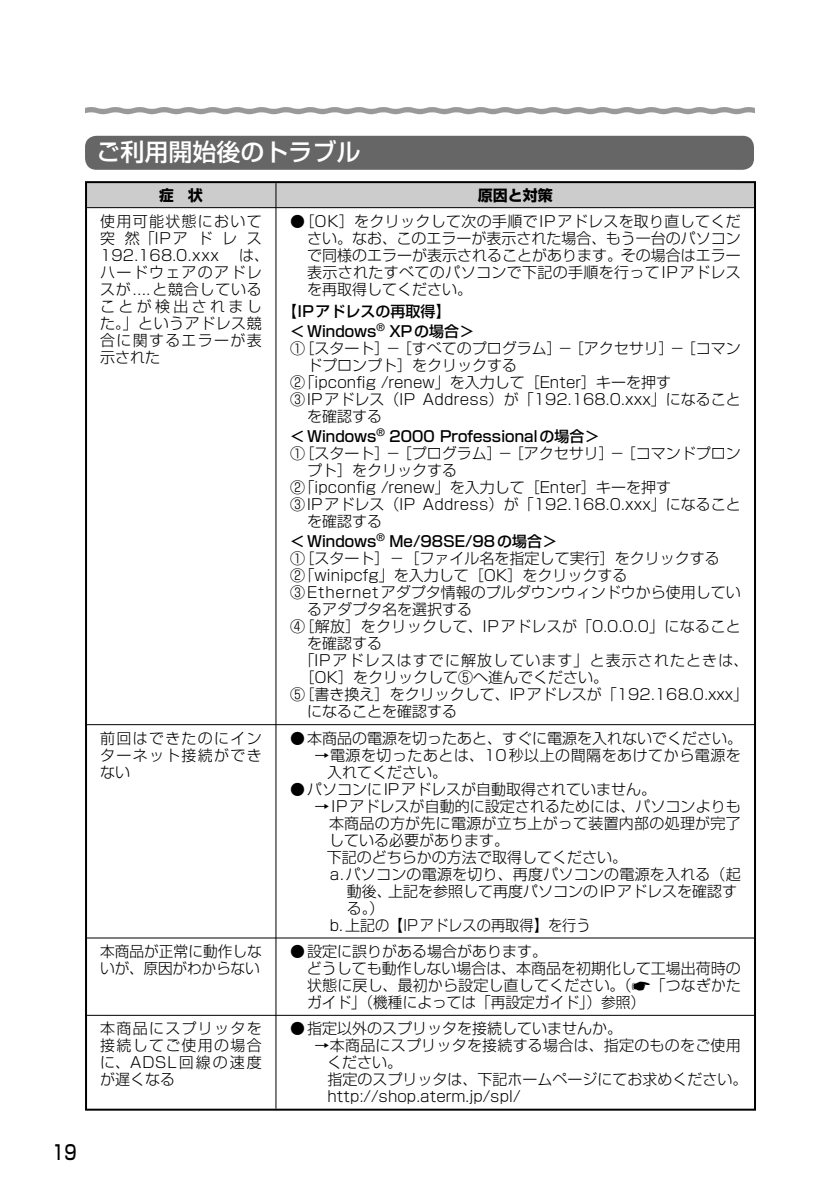
<style>
.page{position:relative;width:840px;height:1190px;background:#fff}
.page>*{position:absolute;margin:0;border:0;box-sizing:border-box;transform-origin:0 0}
.t1{font:500 24px "Shin Go";color:#fff}
.t2{font:500 20px "Shin Go";color:#000;scale:.8 1}
.t3{font:300 15px/17px "Shin Go";color:#000;text-align:justify}
.t4{font:300 15px/17px "Shin Go";letter-spacing:.085em;color:#000}
.t5{font:500 15px/20px "Shin Go";color:#000}
.t6{font:300 15px "Shin Go";letter-spacing:.02em;color:#000}
.t7{font:300 15px/17px "Shin Go";letter-spacing:.035em;color:#000}
.t8{font:300 15px "Shin Go";letter-spacing:.07em;color:#000}
.t9{font:700 15px "Shin Go";color:#000}
</style>
<div class="page">
<div style="left:85px;top:136px;width:669px;height:34px;background:#666;border-radius:11px"></div>
<svg style="left:85px;top:107px;width:670px;height:7px;background:#b1b1b1"></svg>
<hr style="left:85px;top:181px;width:191px;height:2px;background:#000">
<hr style="left:85px;top:183px;width:2px;height:25px;background:#000">
<hr style="left:276px;top:181px;width:480px;height:2px;background:#000">
<hr style="left:754px;top:183px;width:2px;height:25px;background:#000">
<hr style="left:85px;top:208px;width:2px;height:517px;background:#000">
<hr style="left:754px;top:208px;width:2px;height:517px;background:#000">
<hr style="left:85px;top:725px;width:2px;height:213px;background:#000">
<hr style="left:754px;top:725px;width:2px;height:213px;background:#000">
<hr style="left:85px;top:938px;width:2px;height:77px;background:#000">
<hr style="left:754px;top:938px;width:2px;height:77px;background:#000">
<hr style="left:85px;top:1015px;width:2px;height:94px;background:#000">
<hr style="left:754px;top:1015px;width:2px;height:94px;background:#000">
<hr style="left:85px;top:1109px;width:671px;height:2px;background:#000">
<div style="left:87px;top:183px;width:667px;height:24px;background:#ccc"></div>
<hr style="left:87px;top:207px;width:667px;height:1px;background:#000">
<hr style="left:275px;top:208px;width:1px;height:516px;background:#000">
<hr style="left:87px;top:724px;width:667px;height:1px;background:#000">
<hr style="left:275px;top:725px;width:1px;height:213px;background:#000">
<hr style="left:87px;top:938px;width:667px;height:1px;background:#000">
<hr style="left:275px;top:938px;width:1px;height:77px;background:#000">
<hr style="left:87px;top:1015px;width:667px;height:1px;background:#000">
<hr style="left:275px;top:1016px;width:1px;height:93px;background:#000">
<h2 class="t2" style="left:52px;top:1144px;width:32px">19</h2>
<h1 class="t1" style="left:96px;top:143px;width:265px">ご利用開始後のトラブル</h1>
<p class="t9" style="left:159px;top:189px;width:45px">症　状</p>
<p class="t9" style="left:478px;top:189px;width:77px">原因と対策</p>
<p class="t4" style="left:100px;top:214px;width:171px">使用可能状態において突 然「IPア ド レ ス<br>192.168.0.xxx　は、ハードウェアのアドレスが....と競合していることが検出されました。」というアドレス競合に関するエラーが表示された</p>
<p class="t3" style="left:307px;top:214px;width:435px;text-indent:-17px">● ［OK］をクリックして次の手順でIPアドレスを取り直してください。なお、このエラーが表示された場合、もう一台のパソコンで同様のエラーが表示されることがあります。その場合はエラー表示されたすべてのパソコンで下記の手順を行ってIPアドレスを再取得してください。</p>
<p class="t5" style="left:290px;top:303px;width:185px;text-indent:-8px">【IPアドレスの再取得】＜Windows<sup>®</sup> XPの場合＞</p>
<p class="t3" style="left:290px;top:342px;width:452px">① ［スタート］－［すべてのプログラム］－［アクセサリ］－［コマン</p>
<p class="t3" style="left:307px;top:359px;width:212px">ドプロンプト］をクリックする</p>
<p class="t3" style="left:290px;top:376px;width:382px">② 「ipconfig /renew」を入力して［Enter］キーを押す</p>
<p class="t3" style="left:290px;top:393px;width:452px">③ IPアドレス（IP Address）が「192.168.0.xxx」になること</p>
<p class="t3" style="left:307px;top:410px;width:77px">を確認する</p>
<p class="t5" style="left:290px;top:428px;width:311px">＜Windows<sup>®</sup> 2000 Professionalの場合＞</p>
<p class="t3" style="left:290px;top:447px;width:452px">① ［スタート］－［プログラム］－［アクセサリ］－［コマンドプロン</p>
<p class="t3" style="left:307px;top:464px;width:152px">プト］をクリックする</p>
<p class="t3" style="left:290px;top:481px;width:382px">② 「ipconfig /renew」を入力して［Enter］キーを押す</p>
<p class="t3" style="left:290px;top:498px;width:452px">③ IPアドレス（IP Address）が「192.168.0.xxx」になること</p>
<p class="t3" style="left:307px;top:515px;width:77px">を確認する</p>
<p class="t5" style="left:290px;top:533px;width:269px">＜Windows<sup>®</sup> Me/98SE/98の場合＞</p>
<p class="t3" style="left:290px;top:552px;width:431px">① ［スタート］－［ファイル名を指定して実行］をクリックする</p>
<p class="t3" style="left:290px;top:569px;width:339px">② 「winipcfg」を入力して［OK］をクリックする</p>
<p class="t3" style="left:290px;top:586px;width:452px">③ Ethernetアダプタ情報のプルダウンウィンドウから使用してい</p>
<p class="t3" style="left:307px;top:603px;width:167px">るアダプタ名を選択する</p>
<p class="t6" style="left:290px;top:621px;width:452px">④ ［解放］をクリックして、IPアドレスが「0.0.0.0」になること</p>
<p class="t3" style="left:307px;top:637px;width:77px">を確認する</p>
<p class="t8" style="left:300px;top:655px;width:450px">「IPアドレスはすでに解放しています」と表示されたときは、</p>
<p class="t3" style="left:300px;top:671px;width:310px">［OK］をクリックして⑤へ進んでください。</p>
<p class="t3" style="left:290px;top:688px;width:460px">⑤ ［書き換え］をクリックして、IPアドレスが「192.168.0.xxx」</p>
<p class="t3" style="left:307px;top:705px;width:152px">になることを確認する</p>
<p class="t3" style="left:100px;top:731px;width:163px">前回はできたのにインターネット接続ができない</p>
<p class="t3" style="left:290px;top:731px;width:454px">● 本商品の電源を切ったあと、すぐに電源を入れないでください。</p>
<p class="t7" style="left:327px;top:748px;width:415px;text-indent:-13px">→ 電源を切ったあとは、10秒以上の間隔をあけてから電源を入れてください。</p>
<p class="t3" style="left:290px;top:782px;width:368px">● パソコンにIPアドレスが自動取得されていません。</p>
<p class="t3" style="left:315px;top:799px;width:428px">→ IPアドレスが自動的に設定されるためには、パソコンよりも</p>
<p class="t6" style="left:329px;top:817px;width:413px">本商品の方が先に電源が立ち上がって装置内部の処理が完了</p>
<p class="t3" style="left:329px;top:833px;width:182px">している必要があります。</p>
<p class="t3" style="left:327px;top:850px;width:302px">下記のどちらかの方法で取得してください。</p>
<p class="t3" style="left:330px;top:867px;width:413px">a.パソコンの電源を切り、再度パソコンの電源を入れる（起</p>
<p class="t3" style="left:347px;top:884px;width:392px">動後、上記を参照して再度パソコンのIPアドレスを確認す</p>
<p class="t3" style="left:347px;top:901px;width:39px">る。）</p>
<p class="t3" style="left:330px;top:918px;width:262px">b.上記の【IPアドレスの再取得】を行う</p>
<p class="t3" style="left:100px;top:945px;width:163px">本商品が正常に動作しないが、原因がわからない</p>
<p class="t3" style="left:307px;top:945px;width:435px;text-align:left;text-indent:-17px">●設定に誤りがある場合があります。<br>どうしても動作しない場合は、本商品を初期化して工場出荷時の状態に戻し、最初から設定し直してください。（☛「つなぎかたガイド」（機種によっては「再設定ガイド」）参照）</p>
<p class="t3" style="left:100px;top:1022px;width:163px">本商品にスプリッタを接続してご使用の場合に、ADSL回線の速度が遅くなる</p>
<p class="t3" style="left:290px;top:1022px;width:334px">● 指定以外のスプリッタを接続していませんか。</p>
<p class="t3" style="left:327px;top:1039px;width:422px;text-align:left;text-indent:-13px">→ 本商品にスプリッタを接続する場合は、指定のものをご使用ください。<br>指定のスプリッタは、下記ホームページにてお求めください。http://shop.aterm.jp/spl/</p>
</div>
